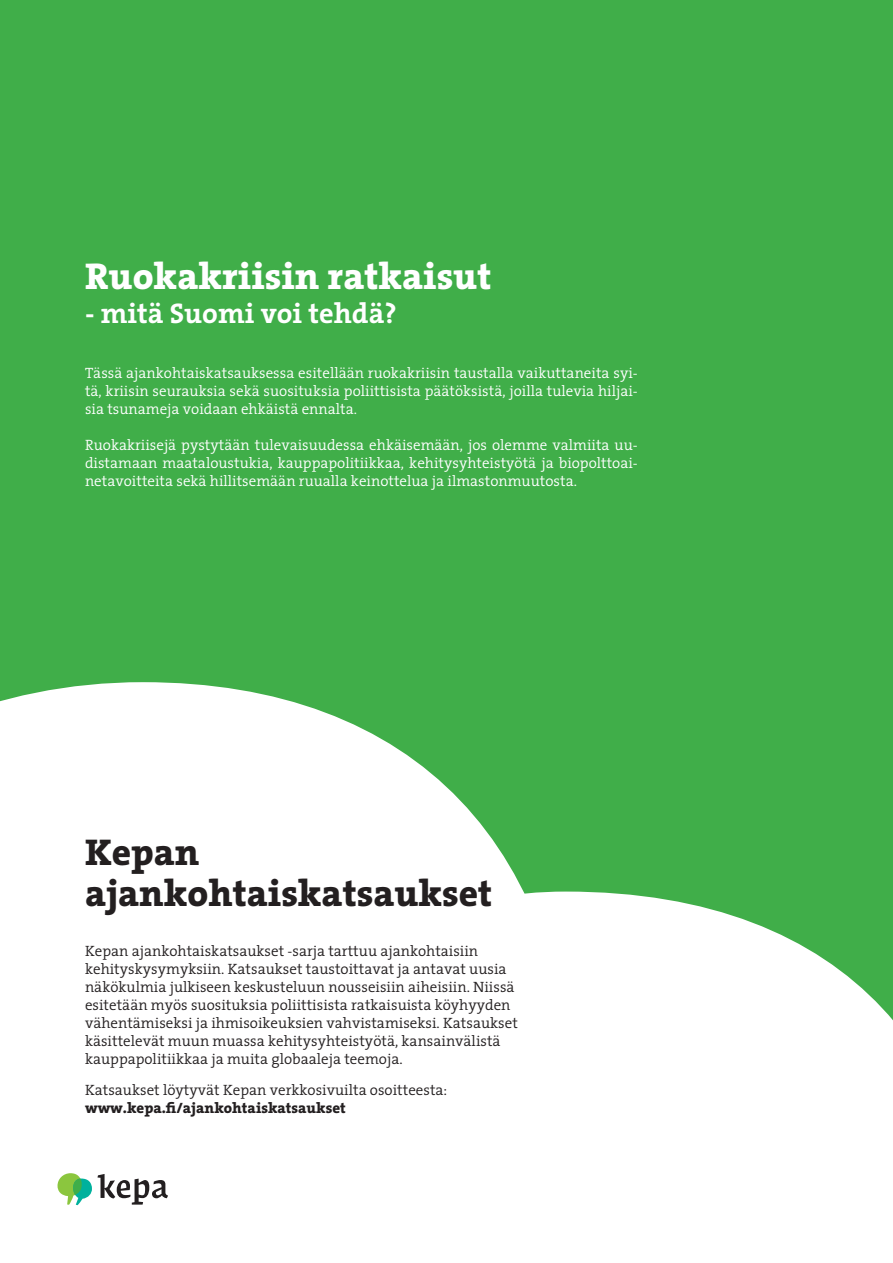
<style>
.page{position:relative;width:893px;height:1263px;background:#40ae49}
.page>*{position:absolute;margin:0;border:0;box-sizing:border-box;transform-origin:0 0}
.t1{font:800 37.5px/40.5px "The Serif";color:#231f20}
.t2{font:800 37.5px "The Serif";color:#fff}
.t3{font:700 28.5px "The Serif";color:#fff}
.t4{font:300 15px/18px "The Serif";color:#231f20}
.t5{font:300 15px/18px "The Serif";color:#fff;text-align:justify}
.t6{font:800 15px "The Serif";color:#231f20}
</style>
<div class="page">
<svg style="left:0;top:682px;width:523px;height:581px;background:#e9f6ea"></svg>
<div style="left:245px;top:891px;width:648px;height:372px;background:#fff"></div>
<svg style="left:58px;top:1173px;width:110px;height:32px;background:#b1c5b2"></svg>
<h1 class="t2" style="left:85px;top:245px;width:408px">Ruokakriisin ratkaisut</h1>
<h2 class="t3" style="left:85px;top:290px;width:313px">- mitä Suomi voi tehdä?</h2>
<p class="t5" style="left:85px;top:363px;width:554px">Tässä ajankohtaiskatsauksessa esitellään ruokakriisin taustalla vaikuttaneita syi&shy;tä, kriisin seurauksia sekä suosituksia poliittisista päätöksistä, joilla tulevia hiljai&shy;sia tsunameja voidaan ehkäistä ennalta.</p>
<p class="t5" style="left:85px;top:435px;width:554px">Ruokakriisejä pystytään tulevaisuudessa ehkäisemään, jos olemme valmiita uu&shy;distamaan maataloustukia, kauppapolitiikkaa, kehitysyhteistyötä ja biopolttoai&shy;netavoitteita sekä hillitsemään ruualla keinottelua ja ilmastonmuutosta.</p>
<h1 class="t1" style="left:85px;top:831px;width:409px">Kepan ajankohtaiskatsaukset</h1>
<p class="t4" style="left:85px;top:942px;width:434px">Kepan ajankohtaiskatsaukset -sarja tarttuu ajankohtaisiin kehityskysymyksiin. Katsaukset taustoittavat ja antavat uusia näkökulmia julkiseen keskusteluun nousseisiin aiheisiin. Niissä esitetään myös suosituksia poliittisista ratkaisuista köyhyyden vähentämiseksi ja ihmisoikeuksien vahvistamiseksi. Katsaukset käsittelevät muun muassa kehitysyhteistyötä, kansainvälistä kauppapolitiikkaa ja muita globaaleja teemoja.</p>
<p class="t4" style="left:85px;top:1081px;width:364px">Katsaukset löytyvät Kepan verkkosivuilta osoitteesta:</p>
<p class="t6" style="left:85px;top:1095px;width:262px">www.kepa.fi/ajankohtaiskatsaukset</p>
</div>
